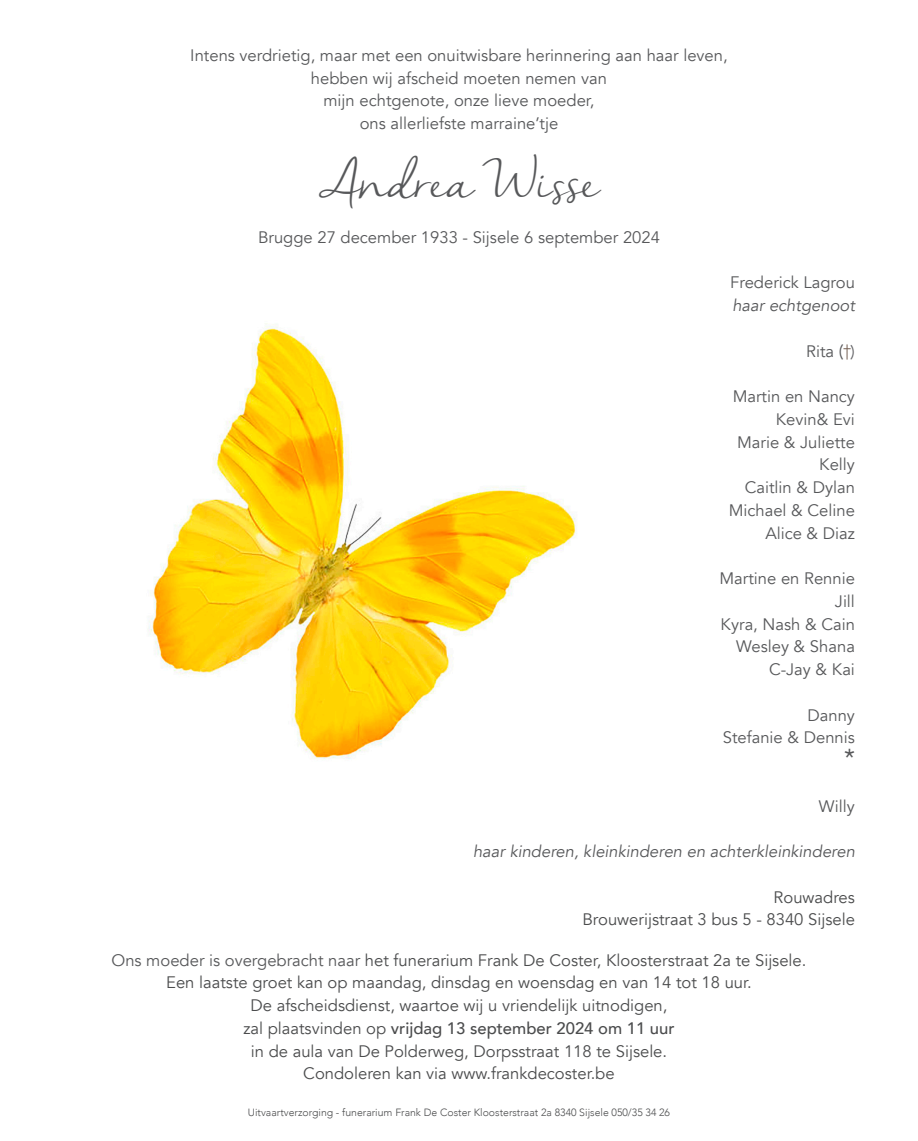
<style>
.page{position:relative;width:918px;height:1141px;background:#fff}
.page>*{position:absolute;margin:0;border:0;box-sizing:border-box;transform-origin:0 0}
.t1{font:49px "Nella Sue Demo";color:#57585a}
.t2{font:24.5px "Avenir";color:#57585a}
.t3{font:16.62px/22.8px "Avenir";color:#57585a;text-align:right}
.t4{font:16.62px/22.8px "Avenir";color:#4b4c4d;text-align:right}
.t5{font:italic 16.62px "Avenir";color:#57585a}
.t6{font:300 10.5px "Avenir";color:#4b4c4d}
.s1{font-size:17.5px}
.s2{color:#636366}
.s3{color:#57585a}
.s4{font-weight:500}
</style>
<div class="page">
<svg style="left:843px;top:344px;width:7px;height:16px"></svg>
<img style="left:148px;top:323px;width:429px;height:436px">
<p class="t3" style="left:190px;top:44px;width:539px;text-align:center">Intens verdrietig, maar met een onuitwisbare herinnering aan haar leven, hebben wij afscheid moeten nemen van<br>mijn echtgenote, onze lieve moeder,<br>ons allerliefste marraine’tje</p>
<h1 class="t1" style="left:319px;top:152px;width:281px">Andrea Wisse</h1>
<p class="t3" style="left:258px;top:226px;width:403px">Brugge 27 december 1933 - Sijsele 6 september 2024</p>
<p class="t3" style="left:730px;top:272px;width:126px">Frederick Lagrou</p>
<p class="t5" style="left:732px;top:296px;width:124px">haar echtgenoot</p>
<p class="t3" style="left:806px;top:340px;width:50px">Rita <span class="s1">(</span> <span class="s2">)</span></p>
<p class="t3" style="left:728px;top:385px;width:128px">Martin en Nancy<br>Kevin&amp; Evi<br>Marie &amp; Juliette<br>Kelly<br>Caitlin &amp; Dylan<br>Michael &amp; Celine<br>Alice &amp; Diaz</p>
<p class="t3" style="left:719px;top:567px;width:137px">Martine en Rennie<br>Jill<br>Kyra, Nash &amp; Cain<br>Wesley &amp; Shana<br>C-Jay &amp; Kai</p>
<p class="t3" style="left:723px;top:704px;width:134px">Danny<br>Stefanie &amp; Dennis</p>
<h2 class="t2" style="left:844px;top:743px;width:12px">*</h2>
<p class="t3" style="left:819px;top:795px;width:38px">Willy</p>
<p class="t5" style="left:473px;top:842px;width:383px">haar kinderen, kleinkinderen en achterkleinkinderen</p>
<p class="t4" style="left:582px;top:886px;width:274px">Rouwadres<br>Brouwerijstraat 3 bus 5 - 8340 Sijsele</p>
<p class="t4" style="left:111px;top:949px;width:696px;text-align:center"><span class="s3">Ons moeder is overgebracht naar</span> het funerarium Frank De Coster, Kloosterstraat 2a te Sijsele.<br>Een laatste groet kan op maandag, dinsdag en woensdag en van 14 tot 18 uur.<br>De afscheidsdienst, waartoe wij u vriendelijk uitnodigen,<br>zal plaatsvinden op <span class="s4">vrijdag 13 september 2024 om 11 uur<br></span>in de aula van De Polderweg, Dorpsstraat 118 te Sijsele.<br>Condoleren kan via www.frankdecoster.be</p>
<p class="t6" style="left:248px;top:1106px;width:424px">Uitvaartverzorging - funerarium Frank De Coster Kloosterstraat 2a 8340 Sijsele 050/35 34 26</p>
</div>
